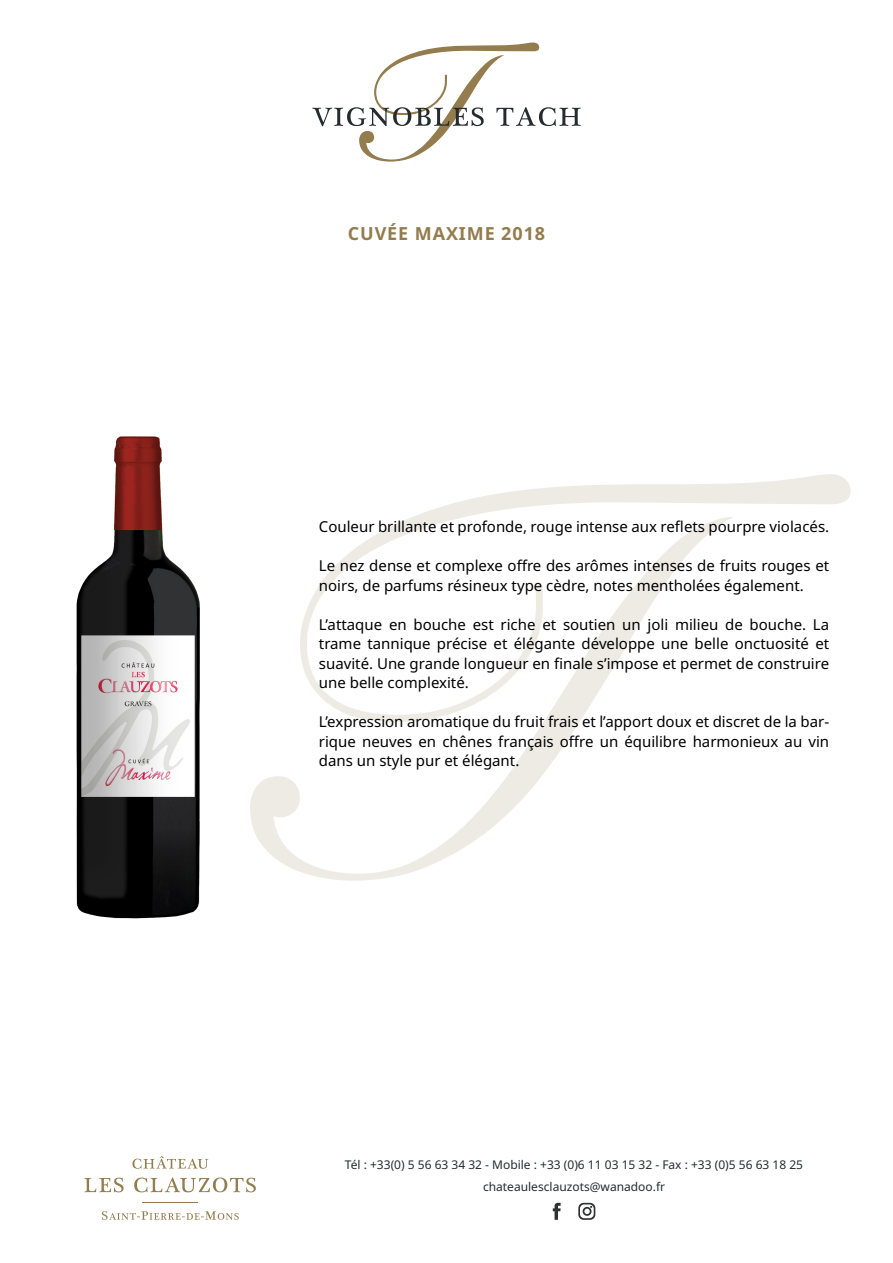
<style>
.page{position:relative;width:893px;height:1263px;background:#fff}
.page>*{position:absolute;margin:0;border:0;box-sizing:border-box;transform-origin:0 0}
.t1{font:700 18px "Noto Sans";letter-spacing:.05em;color:#937c4d}
.t2{font:15px/19.5px "Noto Sans";color:#000;text-align:justify}
.t3{font:12px "Noto Sans";color:#262b2d}
</style>
<div class="page">
<svg style="left:418px;top:474px;width:432px;height:41px"></svg>
<svg style="left:250px;top:515px;width:483px;height:366px"></svg>
<svg style="left:312px;top:42px;width:269px;height:120px"></svg>
<svg style="left:84px;top:1178px;width:40px;height:14px"></svg>
<svg style="left:134px;top:1177px;width:122px;height:15px"></svg>
<svg style="left:132px;top:1156px;width:76px;height:13px"></svg>
<svg style="left:102px;top:1211px;width:137px;height:9px"></svg>
<hr style="left:143px;top:1203px;width:55px;height:1px;background:#937c4d">
<svg style="left:553px;top:1203px;width:8px;height:17px"></svg>
<svg style="left:578px;top:1203px;width:17px;height:17px"></svg>
<img style="left:76px;top:436px;width:124px;height:483px">
<p class="t1" style="left:348px;top:221px;width:199px">CUVÉE MAXIME 2018</p>
<p class="t2" style="left:319px;top:518px;width:512px">Couleur brillante et profonde, rouge intense aux reflets pourpre violacés.</p>
<p class="t2" style="left:319px;top:557px;width:512px">Le nez dense et complexe offre des arômes intenses de fruits rouges et noirs, de parfums résineux type cèdre, notes mentholées également.</p>
<p class="t2" style="left:319px;top:615px;width:512px">L’attaque en bouche est riche et soutien un joli milieu de bouche. La trame tannique précise et élégante développe une belle onctuosité et suavité. Une grande longueur en finale s’impose et permet de construire une belle complexité.</p>
<p class="t2" style="left:319px;top:713px;width:512px">L’expression aromatique du fruit frais et l’apport doux et discret de la bar&shy;rique neuves en chênes français offre un équilibre harmonieux au vin dans un style pur et élégant.</p>
<p class="t3" style="left:345px;top:1156px;width:460px">Tél : +33(0) 5 56 63 34 32 - Mobile : +33 (0)6 11 03 15 32 - Fax : +33 (0)5 56 63 18 25</p>
<p class="t3" style="left:483px;top:1178px;width:184px">chateaulesclauzots@wanadoo.fr</p>
</div>
